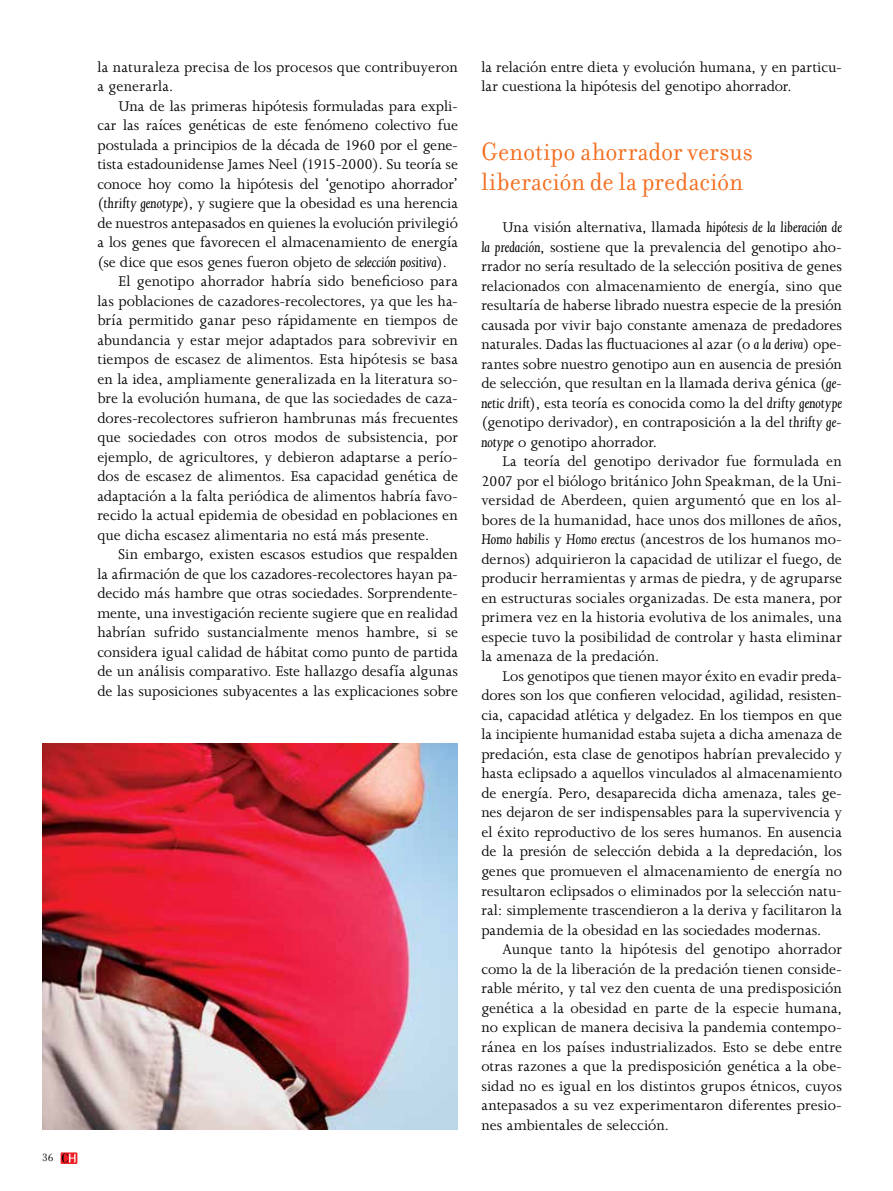
<style>
.page{position:relative;width:893px;height:1191px;background:#fff}
.page>*{position:absolute;margin:0;border:0;box-sizing:border-box;transform-origin:0 0}
.t1{font:27px/30px "Filosofia";letter-spacing:.005em;color:#f36f21;scale:.95 1}
.t2{font:16.2px/19.5px "Joanna";color:#000;text-align:justify}
.t3{font:11.25px "Filosofia";color:#000}
.s1{font-style:italic}
</style>
<div class="page">
<svg style="left:61px;top:1152px;width:16px;height:12px"></svg>
<svg style="left:62px;top:1153px;width:14px;height:9px"></svg>
<img style="left:43px;top:743px;width:415px;height:386px">
<p class="t3" style="left:43px;top:1151px;width:13px">36</p>
<p class="t2" style="left:97px;top:57px;width:362px">la naturaleza precisa de los procesos que contribuyeron a generarla.</p>
<p class="t2" style="left:119px;top:96px;width:341px">Una de las primeras hipótesis formuladas para expli-</p>
<p class="t2" style="left:97px;top:116px;width:362px">car las raíces genéticas de este fenómeno colectivo fue</p>
<p class="t2" style="left:97px;top:135px;width:362px">postulada a principios de la década de 1960 por el gene-</p>
<p class="t2" style="left:97px;top:155px;width:362px">tista estadounidense James Neel (1915-2000). Su teoría se</p>
<p class="t2" style="left:97px;top:174px;width:362px">conoce hoy como la hipótesis del ‘genotipo ahorrador’</p>
<p class="t2" style="left:97px;top:194px;width:362px">(<span class="s1">thrifty genotype</span>), y sugiere que la obesidad es una herencia</p>
<p class="t2" style="left:97px;top:213px;width:362px">de nuestros antepasados en quienes la evolución privilegió</p>
<p class="t2" style="left:97px;top:233px;width:362px">a los genes que favorecen el almacenamiento de energía</p>
<p class="t2" style="left:97px;top:252px;width:351px">(se dice que esos genes fueron objeto de <span class="s1">selección positiva</span>).</p>
<p class="t2" style="left:119px;top:272px;width:341px">El genotipo ahorrador habría sido beneficioso para</p>
<p class="t2" style="left:97px;top:291px;width:362px">las poblaciones de cazadores-recolectores, ya que les ha-</p>
<p class="t2" style="left:97px;top:311px;width:362px">bría permitido ganar peso rápidamente en tiempos de</p>
<p class="t2" style="left:97px;top:330px;width:362px">abundancia y estar mejor adaptados para sobrevivir en</p>
<p class="t2" style="left:97px;top:350px;width:362px">tiempos de escasez de alimentos. Esta hipótesis se basa</p>
<p class="t2" style="left:97px;top:369px;width:362px">en la idea, ampliamente generalizada en la literatura so-</p>
<p class="t2" style="left:97px;top:389px;width:362px">bre la evolución humana, de que las sociedades de caza-</p>
<p class="t2" style="left:97px;top:408px;width:362px">dores-recolectores sufrieron hambrunas más frecuentes</p>
<p class="t2" style="left:97px;top:428px;width:362px">que sociedades con otros modos de subsistencia, por</p>
<p class="t2" style="left:97px;top:447px;width:362px">ejemplo, de agricultores, y debieron adaptarse a perío-</p>
<p class="t2" style="left:97px;top:467px;width:362px">dos de escasez de alimentos. Esa capacidad genética de</p>
<p class="t2" style="left:97px;top:486px;width:362px">adaptación a la falta periódica de alimentos habría favo-</p>
<p class="t2" style="left:97px;top:506px;width:362px">recido la actual epidemia de obesidad en poblaciones en</p>
<p class="t2" style="left:97px;top:525px;width:333px">que dicha escasez alimentaria no está más presente.</p>
<p class="t2" style="left:119px;top:545px;width:341px">Sin embargo, existen escasos estudios que respalden</p>
<p class="t2" style="left:97px;top:564px;width:362px">la afirmación de que los cazadores-recolectores hayan pa-</p>
<p class="t2" style="left:97px;top:584px;width:362px">decido más hambre que otras sociedades. Sorprendente-</p>
<p class="t2" style="left:97px;top:603px;width:362px">mente, una investigación reciente sugiere que en realidad</p>
<p class="t2" style="left:97px;top:623px;width:362px">habrían sufrido sustancialmente menos hambre, si se</p>
<p class="t2" style="left:97px;top:642px;width:362px">considera igual calidad de hábitat como punto de partida</p>
<p class="t2" style="left:97px;top:662px;width:362px">de un análisis comparativo. Este hallazgo desafía algunas</p>
<p class="t2" style="left:97px;top:681px;width:362px">de las suposiciones subyacentes a las explicaciones sobre</p>
<p class="t2" style="left:481px;top:57px;width:362px">la relación entre dieta y evolución humana, y en particu&shy;lar cuestiona la hipótesis del genotipo ahorrador.</p>
<h1 class="t1" style="left:481px;top:137px;width:287px">Genotipo ahorrador versus liberación de la predación</h1>
<p class="t2" style="left:481px;top:218px;width:362px;text-indent:21px">Una visión alternativa, llamada <span class="s1">hipótesis de la liberación de la predación</span>, sostiene que la prevalencia del genotipo aho&shy;rrador no sería resultado de la selección positiva de genes relacionados con almacenamiento de energía, sino que resultaría de haberse librado nuestra especie de la presión causada por vivir bajo constante amenaza de predadores naturales. Dadas las fluctuaciones al azar (o <span class="s1">a la deriva</span>) ope&shy;rantes sobre nuestro genotipo aun en ausencia de presión de selección, que resultan en la llamada deriva génica (<span class="s1">ge&shy;netic drift</span>), esta teoría es conocida como la del <span class="s1">drifty genotype </span>(genotipo derivador), en contraposición a la del <span class="s1">thrifty ge&shy;notype</span> o genotipo ahorrador<span class="s1">.</span></p>
<p class="t2" style="left:481px;top:452px;width:362px;text-indent:21px">La teoría del genotipo derivador fue formulada en 2007 por el biólogo británico John Speakman, de la Uni&shy;versidad de Aberdeen, quien argumentó que en los al&shy;bores de la humanidad, hace unos dos millones de años, <span class="s1">Homo habilis</span> y <span class="s1">Homo erectus</span> (ancestros de los humanos mo&shy;dernos) adquirieron la capacidad de utilizar el fuego, de producir herramientas y armas de piedra, y de agruparse en estructuras sociales organizadas. De esta manera, por primera vez en la historia evolutiva de los animales, una especie tuvo la posibilidad de controlar y hasta eliminar la amenaza de la predación.</p>
<p class="t2" style="left:481px;top:666px;width:362px;text-indent:21px">Los genotipos que tienen mayor éxito en evadir preda&shy;dores son los que confieren velocidad, agilidad, resisten&shy;cia, capacidad atlética y delgadez. En los tiempos en que la incipiente humanidad estaba sujeta a dicha amenaza de predación, esta clase de genotipos habrían prevalecido y hasta eclipsado a aquellos vinculados al almacenamiento de energía. Pero, desaparecida dicha amenaza, tales ge&shy;nes dejaron de ser indispensables para la supervivencia y el éxito reproductivo de los seres humanos. En ausencia de la presión de selección debida a la depredación, los genes que promueven el almacenamiento de energía no resultaron eclipsados o eliminados por la selección natu&shy;ral: simplemente trascendieron a la deriva y facilitaron la pandemia de la obesidad en las sociedades modernas.</p>
<p class="t2" style="left:481px;top:939px;width:362px;text-indent:21px">Aunque tanto la hipótesis del genotipo ahorrador como la de la liberación de la predación tienen conside&shy;rable mérito, y tal vez den cuenta de una predisposición genética a la obesidad en parte de la especie humana, no explican de manera decisiva la pandemia contempo&shy;ránea en los países industrializados. Esto se debe entre otras razones a que la predisposición genética a la obe&shy;sidad no es igual en los distintos grupos étnicos, cuyos antepasados a su vez experimentaron diferentes presio&shy;nes ambientales de selección.</p>
</div>
